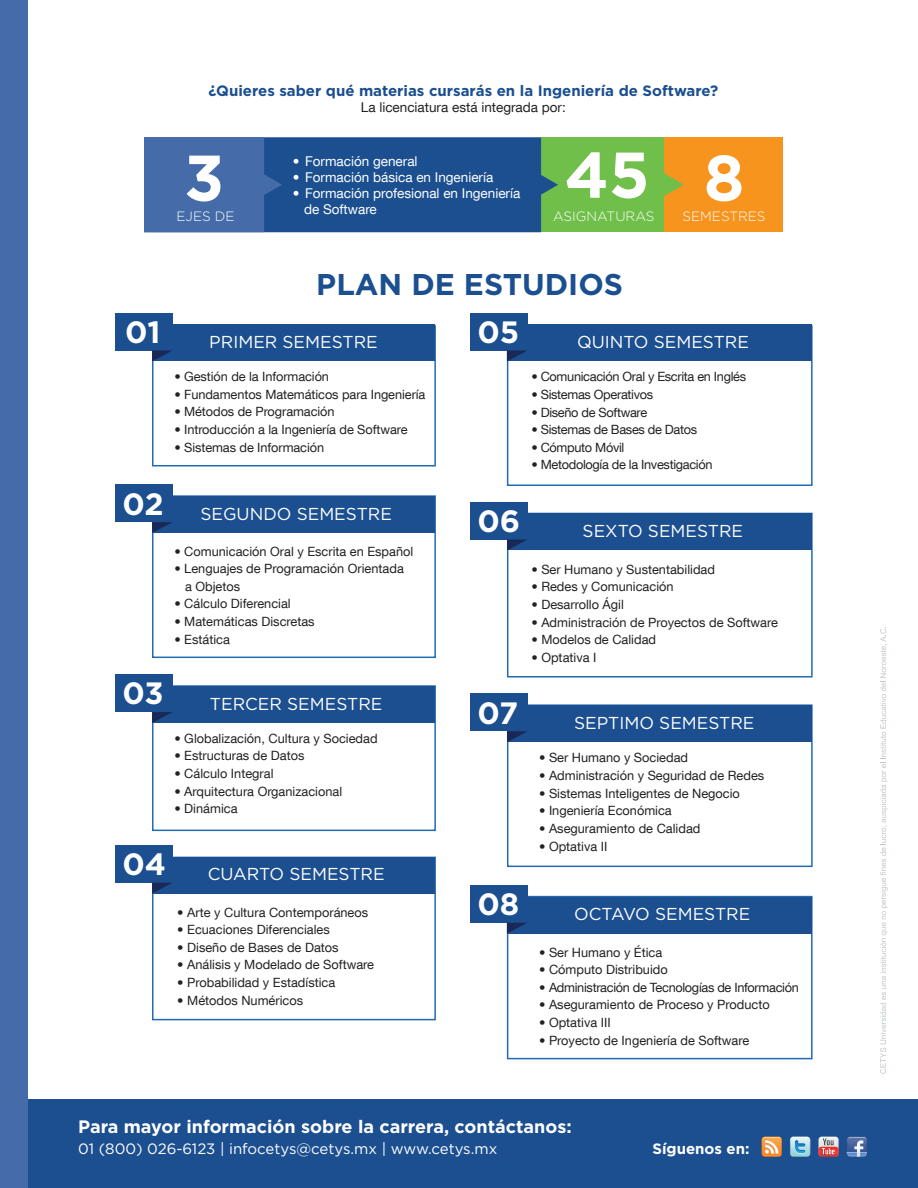
<style>
.page{position:relative;width:918px;height:1188px;background:#fff}
.page>*{position:absolute;margin:0;border:0;box-sizing:border-box;transform-origin:0 0}
.t1{font:700 64.5px "Gotham";color:#fff}
.t2{font:700 30.75px "Gotham";color:#fff}
.t3{font:700 30px "Gotham";color:#1b4f90}
.t4{font:700 18px "Gotham";color:#fff}
.t5{font:17.25px "Gotham";color:#fff}
.t6{font:700 15px "Gotham";color:#1b4f90}
.t7{font:15px "Gotham";color:#fff}
.t8{font:700 15px "Gotham";color:#fff}
.t9{font:13.5px/16.2px "Helvetica Neue LT Com";color:#fff}
.t10{font:13.5px "Helvetica Neue LT Com";color:#232221}
.t11{font:300 13.5px "Gotham";color:#fff}
.t12{font:12.75px/17.7px "Helvetica Neue LT Com";color:#232221}
.t13{font:12.75px "Helvetica Neue LT Com";letter-spacing:-.025em;color:#232221}
</style>
<div class="page">
<div style="left:0;top:1100px;width:918px;height:88px;background:#1b4f90"></div>
<svg style="left:847px;top:1137px;width:20px;height:20px"></svg>
<svg style="left:790px;top:1137px;width:20px;height:20px"></svg>
<svg style="left:762px;top:1137px;width:20px;height:20px"></svg>
<svg style="left:818px;top:1137px;width:21px;height:20px"></svg>
<div style="left:152px;top:325px;width:284px;height:141px;border:2px solid #216bb4"></div>
<div style="left:153px;top:324px;width:282px;height:37px;background:#1b4f90"></div>
<div style="left:115px;top:313px;width:58px;height:38px;background:#1b4f90"></div>
<svg style="left:152px;top:351px;width:19px;height:10px"></svg>
<div style="left:152px;top:495px;width:284px;height:163px;border:2px solid #216bb4"></div>
<div style="left:152px;top:685px;width:284px;height:146px;border:2px solid #216bb4"></div>
<div style="left:153px;top:496px;width:282px;height:37px;background:#1b4f90"></div>
<div style="left:115px;top:484px;width:58px;height:38px;background:#1b4f90"></div>
<svg style="left:152px;top:522px;width:20px;height:11px"></svg>
<div style="left:153px;top:686px;width:282px;height:37px;background:#1b4f90"></div>
<div style="left:115px;top:674px;width:58px;height:38px;background:#1b4f90"></div>
<svg style="left:152px;top:712px;width:20px;height:11px"></svg>
<div style="left:152px;top:857px;width:284px;height:163px;border:2px solid #216bb4"></div>
<div style="left:153px;top:857px;width:282px;height:37px;background:#1b4f90"></div>
<div style="left:115px;top:845px;width:58px;height:38px;background:#1b4f90"></div>
<svg style="left:152px;top:883px;width:20px;height:11px"></svg>
<div style="left:507px;top:325px;width:306px;height:161px;border:2px solid #216bb4"></div>
<div style="left:507px;top:324px;width:305px;height:37px;background:#1b4f90"></div>
<div style="left:470px;top:313px;width:58px;height:38px;background:#1b4f90"></div>
<svg style="left:507px;top:351px;width:19px;height:10px"></svg>
<div style="left:507px;top:513px;width:306px;height:165px;border:2px solid #216bb4"></div>
<div style="left:508px;top:513px;width:304px;height:37px;background:#1b4f90"></div>
<div style="left:470px;top:502px;width:58px;height:38px;background:#1b4f90"></div>
<svg style="left:507px;top:540px;width:19px;height:10px"></svg>
<div style="left:507px;top:704px;width:306px;height:163px;border:2px solid #216bb4"></div>
<div style="left:508px;top:705px;width:304px;height:37px;background:#1b4f90"></div>
<div style="left:470px;top:694px;width:58px;height:37px;background:#1b4f90"></div>
<svg style="left:507px;top:731px;width:20px;height:11px"></svg>
<div style="left:507px;top:896px;width:306px;height:163px;border:2px solid #216bb4"></div>
<div style="left:507px;top:897px;width:305px;height:37px;background:#1b4f90"></div>
<div style="left:470px;top:885px;width:58px;height:38px;background:#1b4f90"></div>
<svg style="left:507px;top:923px;width:20px;height:11px"></svg>
<div style="left:663px;top:137px;width:120px;height:95px;background:#f7941e"></div>
<div style="left:541px;top:137px;width:123px;height:95px;background:#6fbf4a"></div>
<svg style="left:664px;top:173px;width:20px;height:23px"></svg>
<svg style="left:144px;top:137px;width:414px;height:95px;background:#295a96"></svg>
<div style="left:0;top:0;width:28px;height:1188px;background:#456ca9"></div>
<svg style="left:880px;top:627px;width:8px;height:447px"></svg>
<p class="t6" style="left:208px;top:82px;width:511px">¿Quieres saber qué materias cursarás en la Ingeniería de Software?</p>
<p class="t10" style="left:361px;top:99px;width:207px">La licenciatura está integrada por:</p>
<h1 class="t1" style="left:565px;top:138px;width:181px">45 8</h1>
<p class="t11" style="left:553px;top:208px;width:103px">ASIGNATURAS</p>
<p class="t11" style="left:683px;top:208px;width:85px">SEMESTRES</p>
<h1 class="t1" style="left:184px;top:141px;width:42px">3</h1>
<p class="t11" style="left:177px;top:208px;width:59px">EJES DE</p>
<p class="t9" style="left:293px;top:153px;width:126px">• Formación general</p>
<p class="t9" style="left:293px;top:169px;width:202px">• Formación básica en Ingeniería</p>
<p class="t9" style="left:304px;top:185px;width:218px;text-indent:-11px">• Formación profesional en Ingeniería de Software</p>
<h2 class="t2" style="left:125px;top:314px;width:37px">01</h2>
<h3 class="t3" style="left:316px;top:267px;width:308px">PLAN DE ESTUDIOS</h3>
<h3 class="t5" style="left:209px;top:331px;width:170px">PRIMER SEMESTRE</h3>
<p class="t12" style="left:174px;top:368px;width:156px">• Gestión de la Información</p>
<p class="t12" style="left:174px;top:385px;width:253px">• Fundamentos Matemáticos para Ingeniería</p>
<p class="t12" style="left:174px;top:403px;width:162px">• Métodos de Programación</p>
<p class="t12" style="left:174px;top:420px;width:235px">• Introducción a la Ingeniería de Software</p>
<p class="t12" style="left:174px;top:438px;width:151px">• Sistemas de Información</p>
<h2 class="t2" style="left:477px;top:314px;width:43px">05</h2>
<h3 class="t5" style="left:577px;top:331px;width:173px">QUINTO SEMESTRE</h3>
<p class="t13" style="left:531px;top:369px;width:216px">• Comunicación Oral y Escrita en Inglés</p>
<p class="t13" style="left:531px;top:387px;width:123px">• Sistemas Operativos</p>
<p class="t13" style="left:531px;top:404px;width:117px">• Diseño de Software</p>
<p class="t13" style="left:531px;top:422px;width:167px">• Sistemas de Bases de Datos</p>
<p class="t13" style="left:531px;top:439px;width:95px">• Cómputo Móvil</p>
<p class="t13" style="left:531px;top:457px;width:183px">• Metodología de la Investigación</p>
<h3 class="t5" style="left:122px;top:503px;width:271px"><sup>02</sup> SEGUNDO SEMESTRE</h3>
<p class="t12" style="left:174px;top:542px;width:240px">• Comunicación Oral y Escrita en Español</p>
<p class="t12" style="left:185px;top:560px;width:220px;text-indent:-11px">• Lenguajes de Programación Orientada a Objetos</p>
<p class="t12" style="left:174px;top:595px;width:118px">• Cálculo Diferencial</p>
<p class="t12" style="left:174px;top:612px;width:142px">• Matemáticas Discretas</p>
<p class="t12" style="left:174px;top:630px;width:57px">• Estática</p>
<h2 class="t2" style="left:122px;top:676px;width:43px">03</h2>
<h3 class="t5" style="left:210px;top:693px;width:174px">TERCER SEMESTRE</h3>
<p class="t12" style="left:174px;top:729px;width:205px">• Globalización, Cultura y Sociedad</p>
<p class="t12" style="left:174px;top:747px;width:132px">• Estructuras de Datos</p>
<p class="t12" style="left:174px;top:764px;width:101px">• Cálculo Integral</p>
<p class="t12" style="left:174px;top:782px;width:169px">• Arquitectura Organizacional</p>
<p class="t12" style="left:174px;top:800px;width:65px">• Dinámica</p>
<h2 class="t2" style="left:122px;top:846px;width:45px">04</h2>
<h3 class="t5" style="left:208px;top:863px;width:178px">CUARTO SEMESTRE</h3>
<p class="t12" style="left:177px;top:903px;width:192px">• Arte y Cultura Contemporáneos</p>
<p class="t12" style="left:177px;top:920px;width:154px">• Ecuaciones Diferenciales</p>
<p class="t12" style="left:177px;top:938px;width:163px">• Diseño de Bases de Datos</p>
<p class="t12" style="left:177px;top:956px;width:198px">• Análisis y Modelado de Software</p>
<p class="t12" style="left:177px;top:973px;width:160px">• Probabilidad y Estadística</p>
<p class="t12" style="left:177px;top:991px;width:127px">• Métodos Numéricos</p>
<h2 class="t2" style="left:477px;top:503px;width:44px">06</h2>
<h3 class="t5" style="left:583px;top:520px;width:162px">SEXTO SEMESTRE</h3>
<p class="t12" style="left:531px;top:560px;width:185px">• Ser Humano y Sustentabilidad</p>
<p class="t12" style="left:531px;top:578px;width:144px">• Redes y Comunicación</p>
<p class="t12" style="left:531px;top:595px;width:94px">• Desarrollo Ágil</p>
<p class="t12" style="left:531px;top:613px;width:248px">• Administración de Proyectos de Software</p>
<p class="t12" style="left:531px;top:630px;width:126px">• Modelos de Calidad</p>
<p class="t12" style="left:531px;top:648px;width:67px">• Optativa I</p>
<h2 class="t2" style="left:477px;top:695px;width:42px">07</h2>
<h3 class="t5" style="left:574px;top:712px;width:182px">SEPTIMO SEMESTRE</h3>
<p class="t12" style="left:539px;top:749px;width:151px">• Ser Humano y Sociedad</p>
<p class="t12" style="left:539px;top:766px;width:227px">• Administración y Seguridad de Redes</p>
<p class="t12" style="left:539px;top:784px;width:202px">• Sistemas Inteligentes de Negocio</p>
<p class="t12" style="left:539px;top:802px;width:134px">• Ingeniería Económica</p>
<p class="t12" style="left:539px;top:819px;width:163px">• Aseguramiento de Calidad</p>
<p class="t12" style="left:539px;top:837px;width:70px">• Optativa II</p>
<h2 class="t2" style="left:477px;top:886px;width:43px">08</h2>
<h3 class="t5" style="left:574px;top:903px;width:178px">OCTAVO SEMESTRE</h3>
<p class="t12" style="left:539px;top:943px;width:125px">• Ser Humano y Ética</p>
<p class="t12" style="left:539px;top:960px;width:130px">• Cómputo Distribuido</p>
<p class="t13" style="left:539px;top:979px;width:261px">• Administración de Tecnologías de Información</p>
<p class="t12" style="left:539px;top:996px;width:232px">• Aseguramiento de Proceso y Producto</p>
<p class="t12" style="left:539px;top:1013px;width:73px">• Optativa III</p>
<p class="t12" style="left:539px;top:1031px;width:212px">• Proyecto de Ingeniería de Software</p>
<h3 class="t4" style="left:78px;top:1116px;width:495px">Para mayor información sobre la carrera, contáctanos:</h3>
<p class="t7" style="left:78px;top:1139px;width:421px">01 (800) 026-6123 | infocetys@cetys.mx | www.cetys.mx</p>
<p class="t8" style="left:652px;top:1140px;width:99px">Síguenos en:</p>
</div>
